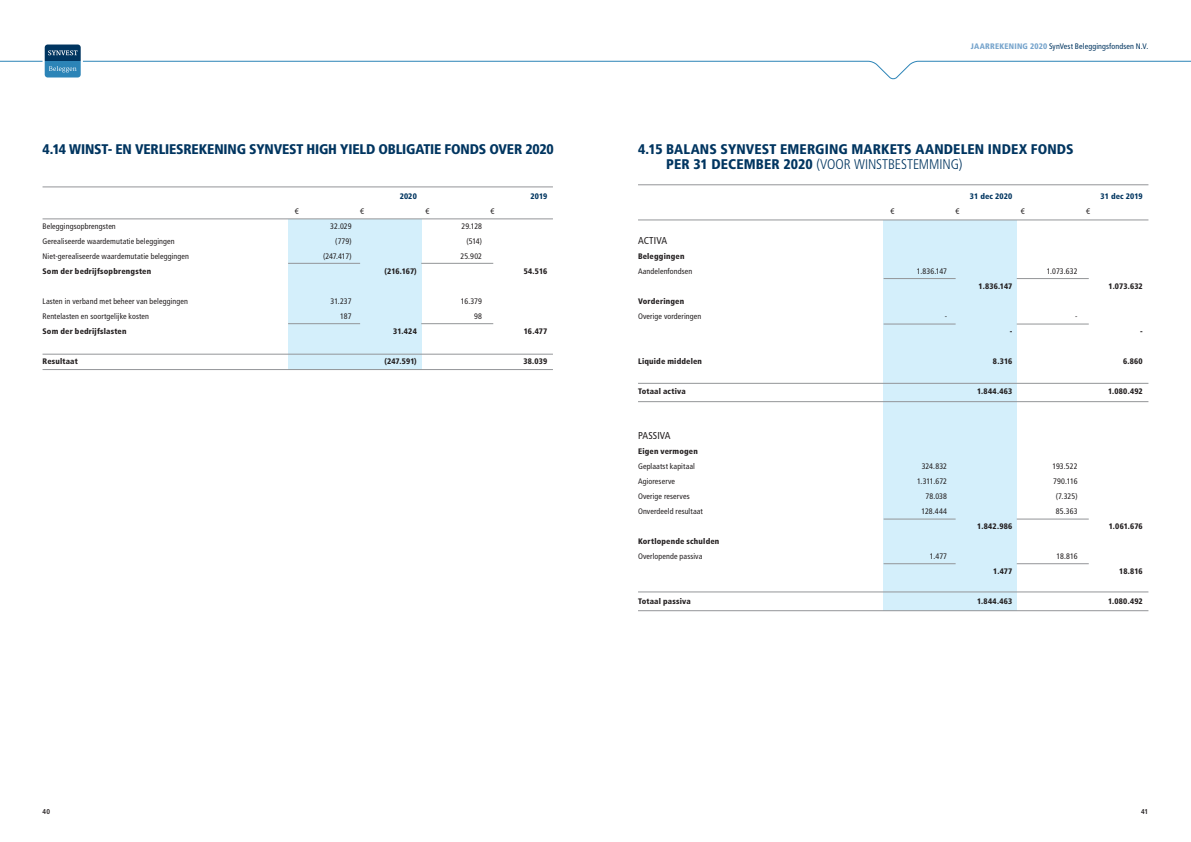
<style>
.page{position:relative;width:1191px;height:842px;background:#fff}
.page>*{position:absolute;margin:0;border:0;box-sizing:border-box;transform-origin:0 0}
.Broodtekst{font:900 condensed 14px/15px "Frutiger LT Std";letter-spacing:-.005em;color:#003560}
.Broodtekst-2{font:condensed 10px "Frutiger LT Std";letter-spacing:.005em;color:#231f20}
.Broodtekst-3{font:condensed 8px/15px "Frutiger LT Std";letter-spacing:.015em;color:#231f20;text-align:center}
.Broodtekst-4{font:900 condensed 8px "Frutiger LT Std";letter-spacing:.02em;color:#231f20}
.t1{font:condensed 8px "Frutiger LT Std";letter-spacing:.015em;color:#003560}
.Broodtekst-5{font:900 condensed 8px "Frutiger LT Std";letter-spacing:.02em;color:#003560}
.t2{font:700 condensed 7px "Frutiger LT Std";color:#231f20}
.s1{font-weight:900;color:#76a4cc}
.s2{font-weight:300}
</style>
<div class="page">
<svg style="left:43px;top:42px;width:40px;height:38px"></svg>
<svg style="left:0;top:45px;width:1191px;height:35px"></svg>
<div style="left:288px;top:219px;width:133px;height:150px;background:#d4effb"></div>
<hr style="left:288px;top:323px;width:72px;height:1px;background:#939598">
<hr style="left:288px;top:263px;width:72px;height:1px;background:#939598">
<hr style="left:421px;top:323px;width:72px;height:1px;background:#939598">
<hr style="left:421px;top:263px;width:72px;height:1px;background:#939598">
<hr style="left:43px;top:354px;width:510px;height:1px;background:#939598">
<hr style="left:43px;top:369px;width:510px;height:1px;background:#939598">
<hr style="left:43px;top:219px;width:510px;height:1px;background:#939598">
<hr style="left:43px;top:187px;width:510px;height:1px;background:#939598">
<div style="left:883px;top:220px;width:133px;height:391px;background:#d4effb"></div>
<hr style="left:883px;top:324px;width:72px;height:1px;background:#939598">
<hr style="left:883px;top:278px;width:72px;height:1px;background:#939598">
<hr style="left:883px;top:519px;width:72px;height:1px;background:#939598">
<hr style="left:883px;top:563px;width:72px;height:1px;background:#939598">
<hr style="left:1016px;top:324px;width:72px;height:1px;background:#939598">
<hr style="left:1016px;top:278px;width:72px;height:1px;background:#939598">
<hr style="left:1016px;top:519px;width:72px;height:1px;background:#939598">
<hr style="left:1016px;top:563px;width:72px;height:1px;background:#939598">
<hr style="left:638px;top:401px;width:510px;height:1px;background:#939598">
<hr style="left:638px;top:383px;width:510px;height:1px;background:#939598">
<hr style="left:638px;top:592px;width:510px;height:1px;background:#939598">
<hr style="left:638px;top:610px;width:510px;height:1px;background:#939598">
<hr style="left:638px;top:220px;width:510px;height:1px;background:#939598">
<hr style="left:638px;top:185px;width:510px;height:1px;background:#939598">
<p class="t1" style="left:971px;top:42px;width:179px"><span class="s1">JAARREKENING 2020</span> SynVest Beleggingsfondsen N.V.</p>
<p class="Broodtekst" style="left:43px;top:142px;width:513px">4.14 WINST- EN VERLIESREKENING SYNVEST HIGH YIELD OBLIGATIE FONDS OVER 2020</p>
<p class="Broodtekst" style="left:666px;top:142px;width:409px;text-indent:-28px">4.15 BALANS SYNVEST EMERGING MARKETS AANDELEN INDEX FONDS<br>PER 31 DECEMBER 2020 <span class="s2">(VOOR WINSTBESTEMMING)</span></p>
<p class="Broodtekst-5" style="left:400px;top:191px;width:19px">2020</p>
<p class="Broodtekst-5" style="left:530px;top:191px;width:18px">2019</p>
<p class="Broodtekst-5" style="left:969px;top:191px;width:44px">31 dec 2020</p>
<p class="Broodtekst-5" style="left:1100px;top:191px;width:44px">31 dec 2019</p>
<p class="Broodtekst-3" style="left:295px;top:204px;width:5px">€</p>
<p class="Broodtekst-3" style="left:360px;top:204px;width:5px">€</p>
<p class="Broodtekst-3" style="left:425px;top:204px;width:5px">€</p>
<p class="Broodtekst-3" style="left:490px;top:204px;width:5px">€</p>
<p class="Broodtekst-3" style="left:890px;top:204px;width:5px">€</p>
<p class="Broodtekst-3" style="left:955px;top:204px;width:5px">€</p>
<p class="Broodtekst-3" style="left:1020px;top:204px;width:5px">€</p>
<p class="Broodtekst-3" style="left:1086px;top:204px;width:5px">€</p>
<p class="Broodtekst-3" style="left:43px;top:219px;width:75px">Beleggingsopbrengsten</p>
<p class="Broodtekst-3" style="left:43px;top:234px;width:134px">Gerealiseerde waardemutatie beleggingen</p>
<p class="Broodtekst-3" style="left:43px;top:249px;width:148px">Niet-gerealiseerde waardemutatie beleggingen</p>
<p class="Broodtekst-4" style="left:43px;top:266px;width:110px">Som der bedrijfsopbrengsten</p>
<p class="Broodtekst-3" style="left:43px;top:294px;width:147px">Lasten in verband met beheer van beleggingen</p>
<p class="Broodtekst-3" style="left:43px;top:309px;width:108px">Rentelasten en soortgelijke kosten</p>
<p class="Broodtekst-4" style="left:43px;top:326px;width:86px">Som der bedrijfslasten</p>
<p class="Broodtekst-4" style="left:43px;top:356px;width:37px">Resultaat</p>
<p class="Broodtekst-3" style="left:330px;top:219px;width:23px">32.029</p>
<p class="Broodtekst-3" style="left:335px;top:234px;width:18px">(779)</p>
<p class="Broodtekst-3" style="left:323px;top:249px;width:30px">(247.417)</p>
<p class="Broodtekst-3" style="left:330px;top:294px;width:23px">31.237</p>
<p class="Broodtekst-3" style="left:340px;top:309px;width:13px">187</p>
<p class="Broodtekst-4" style="left:384px;top:266px;width:34px">(216.167)</p>
<p class="Broodtekst-4" style="left:393px;top:326px;width:25px">31.424</p>
<p class="Broodtekst-4" style="left:384px;top:356px;width:34px">(247.591)</p>
<p class="Broodtekst-3" style="left:461px;top:219px;width:22px">29.128</p>
<p class="Broodtekst-3" style="left:466px;top:234px;width:17px">(514)</p>
<p class="Broodtekst-3" style="left:460px;top:249px;width:23px">25.902</p>
<p class="Broodtekst-3" style="left:461px;top:294px;width:23px">16.379</p>
<p class="Broodtekst-3" style="left:474px;top:309px;width:9px">98</p>
<p class="Broodtekst-4" style="left:523px;top:266px;width:25px">54.516</p>
<p class="Broodtekst-4" style="left:524px;top:326px;width:25px">16.477</p>
<p class="Broodtekst-4" style="left:523px;top:356px;width:25px">38.039</p>
<p class="Broodtekst-2" style="left:638px;top:235px;width:31px">ACTIVA</p>
<p class="Broodtekst-4" style="left:638px;top:251px;width:48px">Beleggingen</p>
<p class="Broodtekst-3" style="left:638px;top:264px;width:56px">Aandelenfondsen</p>
<p class="Broodtekst-4" style="left:638px;top:296px;width:48px">Vorderingen</p>
<p class="Broodtekst-3" style="left:638px;top:309px;width:65px">Overige vorderingen</p>
<p class="Broodtekst-4" style="left:638px;top:356px;width:66px">Liquide middelen</p>
<p class="Broodtekst-4" style="left:638px;top:386px;width:49px">Totaal activa</p>
<p class="Broodtekst-2" style="left:638px;top:430px;width:34px">PASSIVA</p>
<p class="Broodtekst-4" style="left:638px;top:446px;width:61px">Eigen vermogen</p>
<p class="Broodtekst-3" style="left:638px;top:459px;width:58px">Geplaatst kapitaal</p>
<p class="Broodtekst-3" style="left:638px;top:474px;width:39px">Agioreserve</p>
<p class="Broodtekst-3" style="left:638px;top:489px;width:53px">Overige reserves</p>
<p class="Broodtekst-3" style="left:638px;top:504px;width:66px">Onverdeeld resultaat</p>
<p class="Broodtekst-4" style="left:638px;top:536px;width:83px">Kortlopende schulden</p>
<p class="Broodtekst-3" style="left:638px;top:549px;width:66px">Overlopende passiva</p>
<p class="Broodtekst-4" style="left:638px;top:596px;width:54px">Totaal passiva</p>
<p class="Broodtekst-3" style="left:916px;top:264px;width:32px">1.836.147</p>
<p class="Broodtekst-3" style="left:1046px;top:264px;width:32px">1.073.632</p>
<p class="Broodtekst-4" style="left:978px;top:281px;width:35px">1.836.147</p>
<p class="Broodtekst-4" style="left:1108px;top:281px;width:36px">1.073.632</p>
<p class="Broodtekst-3" style="left:944px;top:309px;width:4px">-</p>
<p class="Broodtekst-3" style="left:1075px;top:309px;width:4px">-</p>
<p class="Broodtekst-4" style="left:1009px;top:326px;width:4px">-</p>
<p class="Broodtekst-4" style="left:993px;top:356px;width:21px">8.316</p>
<p class="Broodtekst-4" style="left:977px;top:386px;width:37px">1.844.463</p>
<p class="Broodtekst-4" style="left:1140px;top:326px;width:4px">-</p>
<p class="Broodtekst-4" style="left:1123px;top:356px;width:21px">6.860</p>
<p class="Broodtekst-4" style="left:1108px;top:386px;width:36px">1.080.492</p>
<p class="Broodtekst-3" style="left:917px;top:459px;width:32px">324.832<br>1.311.672</p>
<p class="Broodtekst-3" style="left:925px;top:489px;width:23px">78.038</p>
<p class="Broodtekst-3" style="left:921px;top:504px;width:27px">128.444</p>
<p class="Broodtekst-3" style="left:930px;top:549px;width:19px">1.477</p>
<p class="Broodtekst-4" style="left:977px;top:521px;width:37px">1.842.986</p>
<p class="Broodtekst-4" style="left:993px;top:566px;width:21px">1.477</p>
<p class="Broodtekst-4" style="left:977px;top:596px;width:37px">1.844.463</p>
<p class="Broodtekst-3" style="left:1052px;top:459px;width:26px">193.522</p>
<p class="Broodtekst-3" style="left:1053px;top:474px;width:26px">790.116</p>
<p class="Broodtekst-3" style="left:1056px;top:489px;width:23px">(7.325)</p>
<p class="Broodtekst-3" style="left:1055px;top:504px;width:23px">85.363</p>
<p class="Broodtekst-3" style="left:1056px;top:549px;width:23px">18.816</p>
<p class="Broodtekst-4" style="left:1108px;top:521px;width:35px">1.061.676</p>
<p class="Broodtekst-4" style="left:1119px;top:566px;width:25px">18.816</p>
<p class="Broodtekst-4" style="left:1108px;top:596px;width:36px">1.080.492</p>
<p class="t2" style="left:43px;top:807px;width:9px">40</p>
<p class="t2" style="left:1141px;top:807px;width:9px">41</p>
</div>
